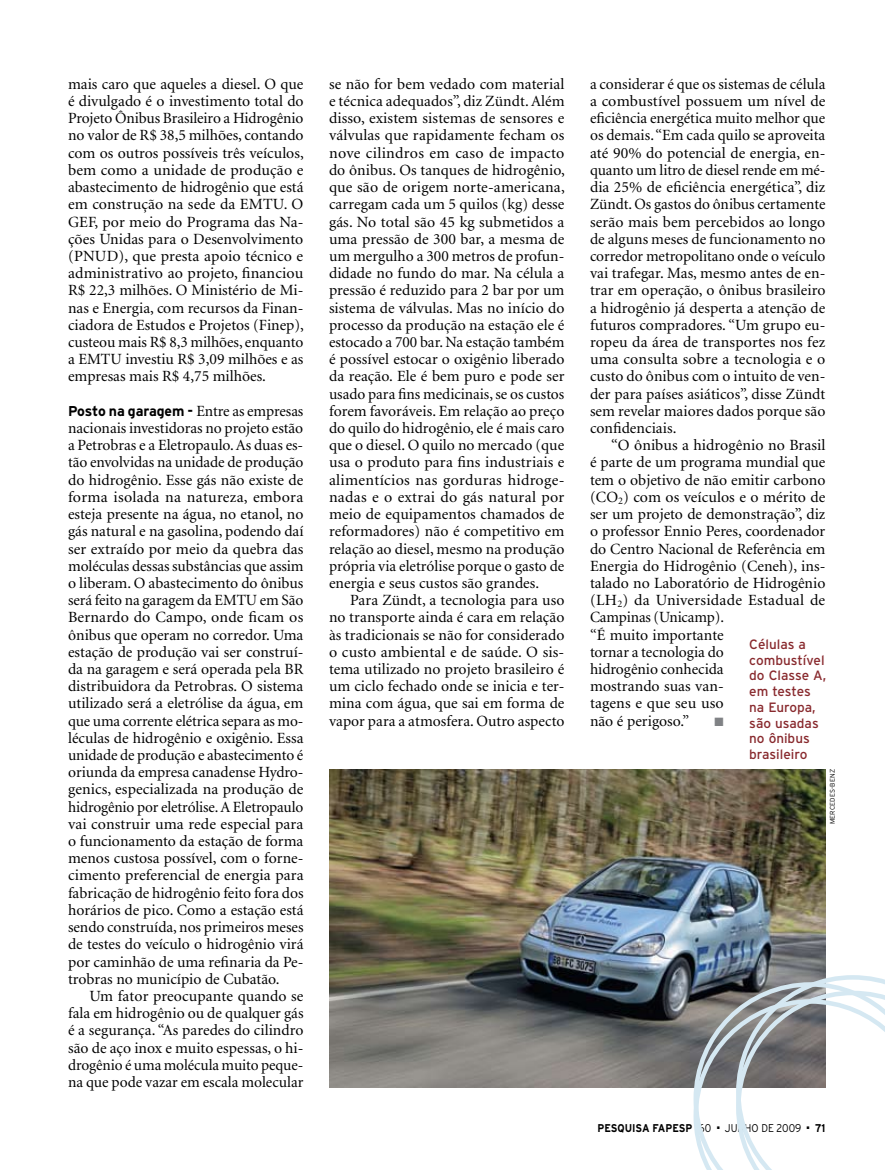
<style>
.page{position:relative;width:885px;height:1170px;background:#fff}
.page>*{position:absolute;margin:0;border:0;box-sizing:border-box;transform-origin:0 0}
.t1{font:15.6px/17.2px "Minion";color:#000;text-align:justify}
.t2{font:700 14.25px "Interstate";letter-spacing:-.005em;color:#000}
.t3{font:13.5px/15.8px "Interstate";color:#88292d}
.t4{font:12px "Zapf Dingbats";color:#808285}
.t5{font:700 11.25px "Interstate";color:#000;scale:.9 1}
.t6{font:300 11.25px "Interstate";color:#000;scale:.9 1}
.t7{font:300 6.75px "Interstate";letter-spacing:.025em;color:#000}
.s1{font-family:"Minion";font-weight:400;font-size:15.6px}
.s2{font-weight:300}
</style>
<div class="page">
<img style="left:329px;top:769px;width:496px;height:317px">
<svg style="left:693px;top:975px;width:191px;height:194px"></svg>
<p class="t1" style="left:68px;top:76px;width:237px">mais caro que aqueles a diesel. O que é divulgado é o investimento total do Projeto Ônibus Brasileiro a Hidrogênio no valor de R$ 38,5 milhões, contando com os outros possíveis três veículos, bem como a unidade de produção e abastecimento de hidrogênio que está em construção na sede da EMTU. O GEF, por meio do Programa das Na&shy;ções Unidas para o Desenvolvimento (PNUD), que presta apoio técnico e administrativo ao projeto, financiou R$ 22,3 milhões. O Ministério de Mi&shy;nas e Energia, com recursos da Finan&shy;ciadora de Estudos e Projetos (Finep), custeou mais R$ 8,3 milhões, enquanto a EMTU investiu R$ 3,09 milhões e as empresas mais R$ 4,75 milhões.</p>
<p class="t2" style="left:68px;top:403px;width:237px">Posto na garagem - <span class="s1">Entre as empresas</span></p>
<p class="t1" style="left:68px;top:420px;width:237px">nacionais investidoras no projeto estão a Petrobras e a Eletropaulo. As duas es&shy;tão envolvidas na unidade de produção do hidrogênio. Esse gás não existe de forma isolada na natureza, embora esteja presente na água, no etanol, no gás natural e na gasolina, podendo daí ser extraído por meio da quebra das moléculas dessas substâncias que assim o liberam. O abastecimento do ônibus será feito na garagem da EMTU em São Bernardo do Campo, onde ficam os ônibus que operam no corredor. Uma estação de produção vai ser construí&shy;da na garagem e será operada pela BR distribuidora da Petrobras. O sistema utilizado será a eletrólise da água, em que uma corrente elétrica separa as mo&shy;léculas de hidrogênio e oxigênio. Essa unidade de produção e abastecimento é oriunda da empresa canadense Hydro&shy;genics, especializada na produção de hidrogênio por eletrólise. A Eletropaulo vai construir uma rede especial para o funcionamento da estação de forma menos custosa possível, com o forne&shy;cimento preferencial de energia para fabricação de hidrogênio feito fora dos horários de pico. Como a estação está sendo construída, nos primeiros meses de testes do veículo o hidrogênio virá por caminhão de uma refinaria da Pe&shy;trobras no município de Cubatão.</p>
<p class="t1" style="left:68px;top:987px;width:237px;text-indent:21px">Um fator preocupante quando se fala em hidrogênio ou de qualquer gás é a segurança. “As paredes do cilindro são de aço inox e muito espessas, o hi&shy;drogênio é uma molécula muito peque&shy;na que pode vazar em escala molecular</p>
<p class="t1" style="left:329px;top:76px;width:237px">se não for bem vedado com material e técnica adequados”, diz Zündt. Além disso, existem sistemas de sensores e válvulas que rapidamente fecham os nove cilindros em caso de impacto do ônibus. Os tanques de hidrogênio, que são de origem norte-americana, carregam cada um 5 quilos (kg) desse gás. No total são 45 kg submetidos a uma pressão de 300 bar, a mesma de um mergulho a 300 metros de profun&shy;didade no fundo do mar. Na célula a pressão é reduzido para 2 bar por um sistema de válvulas. Mas no início do processo da produção na estação ele é estocado a 700 bar. Na estação também é possível estocar o oxigênio liberado da reação. Ele é bem puro e pode ser usado para fins medicinais, se os custos forem favoráveis. Em relação ao preço do quilo do hidrogênio, ele é mais caro que o diesel. O quilo no mercado (que usa o produto para fins industriais e alimentícios nas gorduras hidroge&shy;nadas e o extrai do gás natural por meio de equipamentos chamados de reformadores) não é competitivo em relação ao diesel, mesmo na produção própria via eletrólise porque o gasto de energia e seus custos são grandes.</p>
<p class="t1" style="left:329px;top:592px;width:237px;text-indent:21px">Para Zündt, a tecnologia para uso no transporte ainda é cara em relação às tradicionais se não for considerado o custo ambiental e de saúde. O sis&shy;tema utilizado no projeto brasileiro é um ciclo fechado onde se inicia e ter&shy;mina com água, que sai em forma de vapor para a atmosfera. Outro aspecto</p>
<p class="t1" style="left:590px;top:76px;width:237px">a considerar é que os sistemas de célula a combustível possuem um nível de eficiência energética muito melhor que os demais. “Em cada quilo se aproveita até 90% do potencial de energia, en&shy;quanto um litro de diesel rende em mé&shy;dia 25% de eficiência energética”, diz Zündt. Os gastos do ônibus certamente serão mais bem percebidos ao longo de alguns meses de funcionamento no corredor metropolitano onde o veículo vai trafegar. Mas, mesmo antes de en&shy;trar em operação, o ônibus brasileiro a hidrogênio já desperta a atenção de futuros compradores. “Um grupo eu&shy;ropeu da área de transportes nos fez uma consulta sobre a tecnologia e o custo do ônibus com o intuito de ven&shy;der para países asiáticos”, disse Zündt sem revelar maiores dados porque são confidenciais.</p>
<p class="t1" style="left:590px;top:437px;width:237px;text-align:left;text-indent:21px">“O ônibus a hidrogênio no Brasil é parte de um programa mundial que tem o objetivo de não emitir carbono (CO<sub>2</sub>) com os veículos e o mérito de ser um projeto de demonstração”, diz o professor Ennio Peres, coordenador do Centro Nacional de Referência em<br>Energia do Hidrogênio (Ceneh), ins&shy;talado no Laboratório de Hidrogênio (LH<sub>2</sub>) da Universidade Estadual de<br>Campinas (Unicamp).<br>“É muito importante<br>tornar a tecnologia do<br>hidrogênio conhecida<br>mostrando suas van-<br>tagens e que seu uso<br>não é perigoso.”</p>
<p class="t3" style="left:749px;top:636px;width:78px">Células a combustível do Classe A, em testes na Europa, são usadas no ônibus brasileiro</p>
<p class="t4" style="left:714px;top:715px;width:11px">■</p>
<p class="t7" style="left:828px;top:824px;width:57px;rotate:-90deg">MERCEDES-BENZ</p>
<p class="t5" style="left:597px;top:1121px;width:128px">PESQUISA FAPESP <span class="s2">160</span></p>
<p class="t6" style="left:717px;top:1121px;width:95px">■ JUNHO DE 2009</p>
<p class="t5" style="left:806px;top:1121px;width:22px">■ 71</p>
</div>
